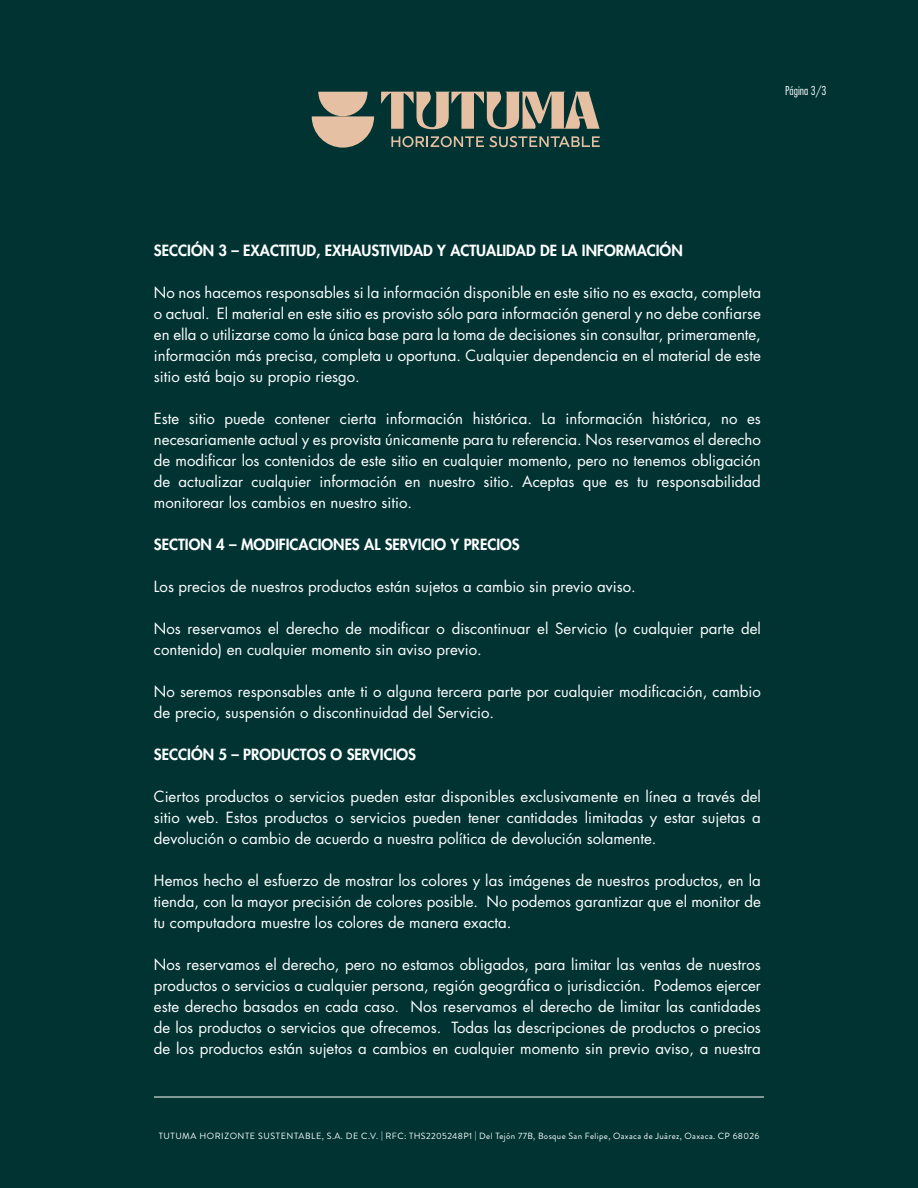
<style>
.page{position:relative;width:918px;height:1188px;background:#013333}
.page>*{position:absolute;margin:0;border:0;box-sizing:border-box;transform-origin:0 0}
.t1{font:15px/21px "Futura Std";color:#fff;text-align:justify}
.t2{font:800 15px "Futura Std";color:#fff}
.t3{font:300 condensed 12px "Futura Std";color:#fff}
.t4{font:9px "Brandon Grotesque";letter-spacing:.04em;color:#fff}
</style>
<div class="page">
<svg style="left:381px;top:92px;width:219px;height:37px"></svg>
<svg style="left:391px;top:136px;width:93px;height:11px"></svg>
<svg style="left:490px;top:136px;width:110px;height:11px"></svg>
<svg style="left:312px;top:92px;width:62px;height:56px"></svg>
<hr style="left:154px;top:1097px;width:610px;height:1px;background:#fff">
<p class="t3" style="left:785px;top:83px;width:43px">Página 3/3</p>
<p class="t2" style="left:154px;top:241px;width:530px">SECCIÓN 3 – EXACTITUD, EXHAUSTIVIDAD Y ACTUALIDAD DE LA INFORMACIÓN</p>
<p class="t1" style="left:154px;top:282px;width:609px">No nos hacemos responsables si la información disponible en este sitio no es exacta, completa o actual. El material en este sitio es provisto sólo para información general y no debe confiarse en ella o utilizarse como la única base para la toma de decisiones sin consultar, primeramente, información más precisa, completa u oportuna. Cualquier dependencia en el material de este sitio está bajo su propio riesgo.</p>
<p class="t1" style="left:154px;top:408px;width:609px">Este sitio puede contener cierta información histórica. La información histórica, no es necesariamente actual y es provista únicamente para tu referencia. Nos reservamos el derecho de modificar los contenidos de este sitio en cualquier momento, pero no tenemos obligación de actualizar cualquier información en nuestro sitio. Aceptas que es tu responsabilidad monitorear los cambios en nuestro sitio.</p>
<p class="t2" style="left:154px;top:535px;width:367px">SECTION 4 – MODIFICACIONES AL SERVICIO Y PRECIOS</p>
<p class="t1" style="left:154px;top:576px;width:483px">Los precios de nuestros productos están sujetos a cambio sin previo aviso.</p>
<p class="t1" style="left:154px;top:618px;width:608px">Nos reservamos el derecho de modificar o discontinuar el Servicio (o cualquier parte del contenido) en cualquier momento sin aviso previo.</p>
<p class="t1" style="left:154px;top:681px;width:608px">No seremos responsables ante ti o alguna tercera parte por cualquier modificación, cambio de precio, suspensión o discontinuidad del Servicio.</p>
<p class="t2" style="left:154px;top:745px;width:264px">SECCIÓN 5 – PRODUCTOS O SERVICIOS</p>
<p class="t1" style="left:154px;top:786px;width:608px">Ciertos productos o servicios pueden estar disponibles exclusivamente en línea a través del sitio web. Estos productos o servicios pueden tener cantidades limitadas y estar sujetas a devolución o cambio de acuerdo a nuestra política de devolución solamente.</p>
<p class="t1" style="left:154px;top:870px;width:609px">Hemos hecho el esfuerzo de mostrar los colores y las imágenes de nuestros productos, en la tienda, con la mayor precisión de colores posible. No podemos garantizar que el monitor de tu computadora muestre los colores de manera exacta.</p>
<p class="t1" style="left:154px;top:954px;width:609px">Nos reservamos el derecho, pero no estamos obligados, para limitar las ventas de nuestros productos o servicios a cualquier persona, región geográfica o jurisdicción. Podemos ejercer este derecho basados en cada caso. Nos reservamos el derecho de limitar las cantidades de los productos o servicios que ofrecemos. Todas las descripciones de productos o precios de los productos están sujetos a cambios en cualquier momento sin previo aviso, a nuestra</p>
<p class="t4" style="left:159px;top:1130px;width:602px">TUTUMA HORIZONTE SUSTENTABLE, S.A. DE C.V. | RFC: THS2205248P1 | Del Tejón 77B, Bosque San Felipe, Oaxaca de Juárez, Oaxaca. CP 68026</p>
</div>
